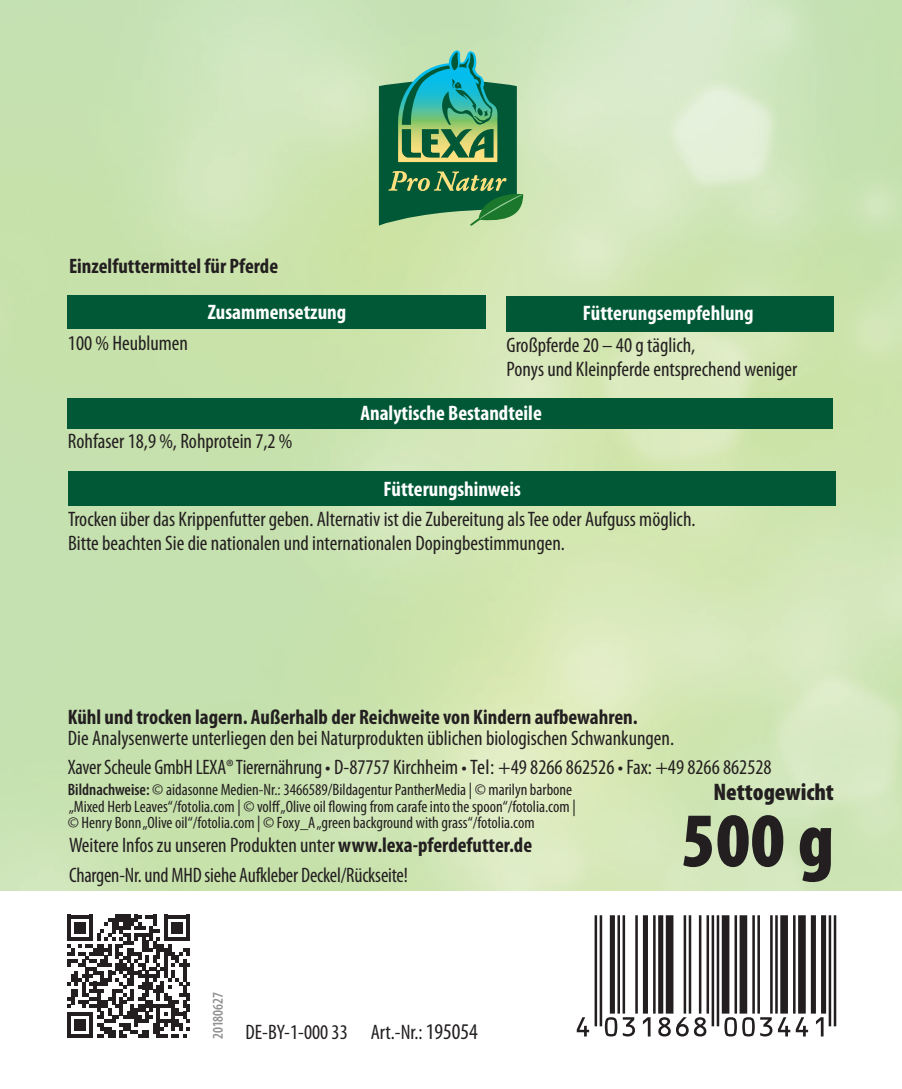
<style>
.page{position:relative;width:902px;height:1089px;background:#fff}
.page>*{position:absolute;margin:0;border:0;box-sizing:border-box;transform-origin:0 0}
.Fließtext{font:900 condensed 78px "Myriad Pro";color:#231f20}
.Fließtext-2{font:900 condensed 24px "Myriad Pro";color:#231f20}
.Fließtext-3{font:condensed 21px/24px "Myriad Pro";color:#231f20}
.Fließtext-4{font:700 condensed 21px "Myriad Pro";color:#231f20}
.kleine_Überschriften{font:700 condensed 21px "Myriad Pro";color:#fff}
.Fließtext-5{font:condensed 16.5px/16.5px "Myriad Pro";color:#231f20}
.t1{font:600 condensed 15px "Myriad Pro";letter-spacing:-.01em;color:#231f20}
.s1{font-weight:600}
.s2{font-weight:700}
.s3{font-size:22.5px}
</style>
<div class="page">
<img style="left:0;top:0;width:901px;height:891px">
<div style="left:506px;top:296px;width:327px;height:36px;background:#005836"></div>
<div style="left:68px;top:295px;width:418px;height:33px;background:#005836"></div>
<div style="left:68px;top:472px;width:767px;height:34px;background:#005836"></div>
<svg style="left:67px;top:914px;width:123px;height:123px"></svg>
<svg style="left:379px;top:50px;width:144px;height:176px;background:#4e956d"></svg>
<div style="left:68px;top:398px;width:765px;height:31px;background:#005836"></div>
<svg style="left:576px;top:915px;width:260px;height:121px"></svg>
<p class="Fließtext-4" style="left:69px;top:253px;width:211px">Einzelfuttermittel für Pferde</p>
<p class="Fließtext-3" style="left:68px;top:331px;width:121px">100 % Heublumen</p>
<p class="kleine_Überschriften" style="left:208px;top:298px;width:140px">Zusammensetzung</p>
<p class="Fließtext-3" style="left:68px;top:429px;width:226px">Rohfaser 18,9 %, Rohprotein 7,2 %</p>
<p class="kleine_Überschriften" style="left:582px;top:300px;width:172px">Fütterungsempfehlung</p>
<p class="Fließtext-3" style="left:506px;top:332px;width:292px">Großpferde 20 – 40 g täglich,<br>Ponys und Kleinpferde entsprechend weniger</p>
<p class="kleine_Überschriften" style="left:360px;top:400px;width:183px">Analytische Bestandteile</p>
<p class="kleine_Überschriften" style="left:383px;top:476px;width:139px">Fütterungshinweis</p>
<p class="Fließtext-3" style="left:68px;top:507px;width:629px">Trocken über das Krippenfutter geben. Alternativ ist die Zubereitung als Tee oder Aufguss möglich.<br>Bitte beachten Sie die nationalen und internationalen Dopingbestimmungen.</p>
<p class="Fließtext-4" style="left:68px;top:703px;width:571px">Kühl und trocken lagern. Außerhalb der Reichweite von Kindern aufbewahren.</p>
<p class="Fließtext-3" style="left:68px;top:725px;width:607px">Die Analysenwerte unterliegen den bei Naturprodukten üblichen biologischen Schwankungen.</p>
<p class="Fließtext-3" style="left:68px;top:755px;width:705px">Xaver Scheule GmbH LEXA® Tierernährung • D-87757 Kirchheim • Tel: +49 8266 862526 • Fax: +49 8266 862528</p>
<p class="Fließtext-5" style="left:68px;top:781px;width:509px"><span class="s1">Bildnachweise:</span> © aidasonne Medien-Nr.: 3466589/Bildagentur PantherMedia | © marilyn barbone „Mixed Herb Leaves“/fotolia.com | © volff „Olive oil flowing from carafe into the spoon“/fotolia.com | © Henry Bonn „Olive oil“/fotolia.com | © Foxy_A „green background with grass“/fotolia.com</p>
<p class="Fließtext-2" style="left:713px;top:777px;width:122px">Nettogewicht</p>
<p class="Fließtext" style="left:681px;top:790px;width:154px">500 g</p>
<p class="Fließtext-3" style="left:69px;top:832px;width:464px">Weitere Infos zu unseren Produkten unter <span class="s2">www.lexa-pferdefutter.de</span></p>
<p class="Fließtext-3" style="left:69px;top:862px;width:340px">Chargen-Nr. und MHD siehe Aufkleber Deckel/Rückseite!</p>
<p class="t1" style="left:208px;top:1038px;width:48px;rotate:-90deg">20180627</p>
<p class="Fließtext-3" style="left:245px;top:1020px;width:234px">DE-BY-1-000 33 Art.-Nr.: <span class="s3">195054</span></p>
</div>
